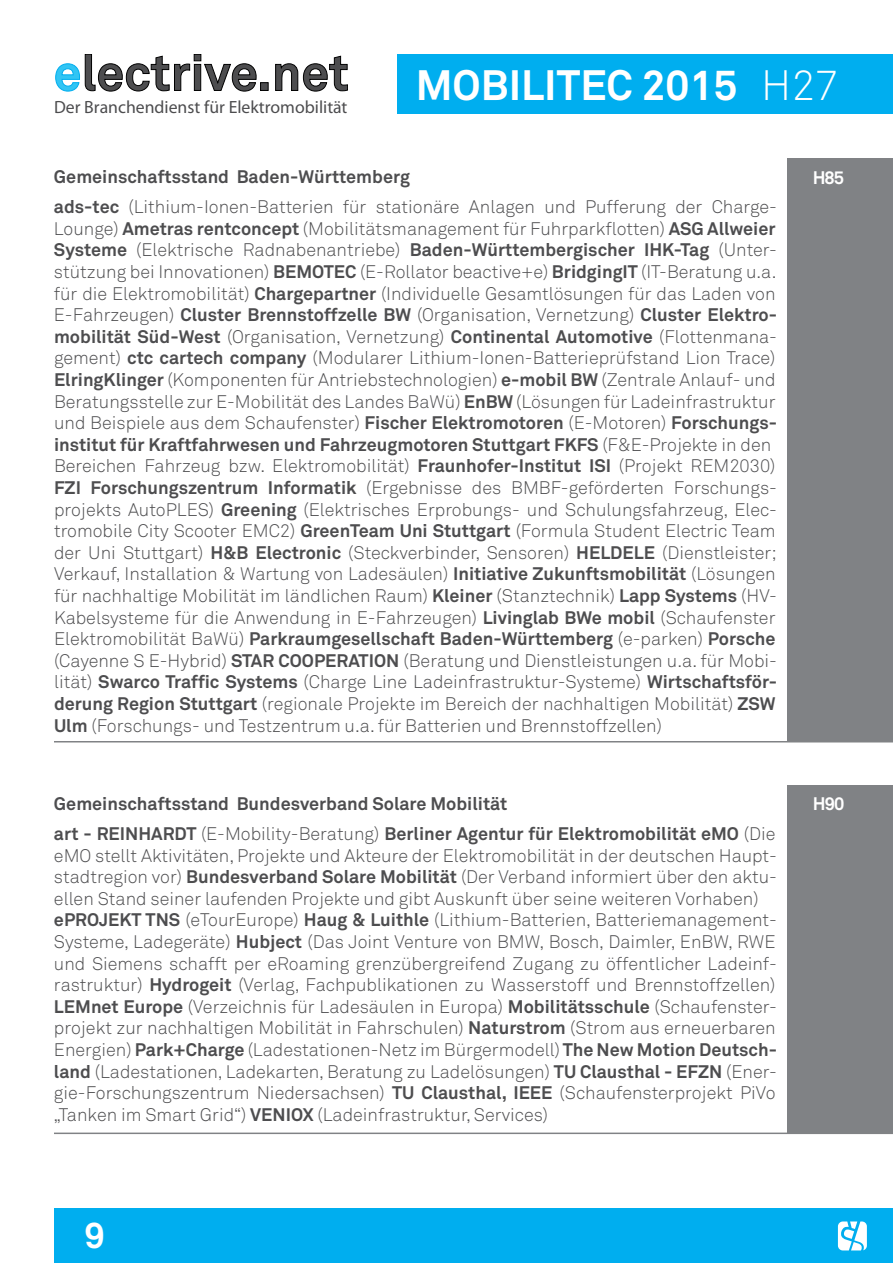
<style>
.page{position:relative;width:893px;height:1263px;background:#fff}
.page>*{position:absolute;margin:0;border:0;box-sizing:border-box;transform-origin:0 0}
.t1{font:700 42px "Akkurat";color:#fff}
.t2{font:700 36px "Akkurat";color:#fff}
.t3{font:300 18px/21.6px "Akkurat";color:#4d4d4f}
.t4{font:700 18px "Akkurat";color:#4d4d4f}
.t5{font:700 18px "Akkurat";letter-spacing:-.06em;color:#fff}
.t6{font:17.7px "Myriad Pro";color:#4d4d4f}
.s1{font-weight:300}
.s2{font-weight:700}
</style>
<div class="page">
<div style="left:54px;top:1209px;width:839px;height:54px;background:#00aeef"></div>
<svg style="left:838px;top:1221px;width:29px;height:29px"></svg>
<div style="left:788px;top:158px;width:105px;height:583px;background:#808285"></div>
<hr style="left:54px;top:741px;width:839px;height:1px;background:#808285">
<div style="left:788px;top:785px;width:105px;height:348px;background:#808285"></div>
<hr style="left:54px;top:1132px;width:839px;height:2px;background:#808285">
<div style="left:398px;top:54px;width:495px;height:60px;background:#00aeef"></div>
<svg style="left:55px;top:54px;width:293px;height:38px"></svg>
<p class="t6" style="left:54px;top:96px;width:295px">Der Branchendienst für Elektromobilität</p>
<h1 class="t1" style="left:416px;top:58px;width:425px">MOBILITEC 2015 <span class="s1">H27</span></h1>
<p class="t4" style="left:54px;top:165px;width:357px">Gemeinschaftsstand Baden-Württemberg</p>
<p class="t5" style="left:813px;top:166px;width:33px">H85</p>
<p class="t3" style="left:54px;top:196px;width:725px"><span class="s2">ads-tec</span> (Lithium-Ionen-Batterien für stationäre Anlagen und Pufferung der Charge-Lounge) <span class="s2">Ametras rentconcept</span> (Mobilitätsmanagement für Fuhrparkflotten) <span class="s2">ASG Allweier Systeme</span> (Elektrische Radnabenantriebe) <span class="s2">Baden-Württembergischer IHK-Tag</span> (Unter&shy;stützung bei Innovationen) <span class="s2">BEMOTEC</span> (E-Rollator beactive+e) <span class="s2">BridgingIT</span> (IT-Beratung u.a. für die Elektromobilität) <span class="s2">Chargepartner</span> (Individuelle Gesamtlösungen für das Laden von E-Fahrzeugen) <span class="s2">Cluster Brennstoffzelle BW</span> (Organisation, Vernetzung) <span class="s2">Cluster Elektro&shy;mobilität Süd-West</span> (Organisation, Vernetzung) <span class="s2">Continental Automotive</span> (Flottenmana&shy;gement) <span class="s2">ctc cartech company</span> (Modularer Lithium-Ionen-Batterieprüfstand Lion Trace)<br><span class="s2">ElringKlinger</span> (Komponenten für Antriebstechnologien) <span class="s2">e-mobil BW</span> (Zentrale Anlauf- und Beratungsstelle zur E-Mobilität des Landes BaWü) <span class="s2">EnBW</span> (Lösungen für Ladeinfrastruktur und Beispiele aus dem Schaufenster) <span class="s2">Fischer Elektromotoren</span> (E-Motoren) <span class="s2">Forschungs&shy;institut für Kraftfahrwesen und Fahrzeugmotoren Stuttgart FKFS</span> (F&amp;E-Projekte in den Bereichen Fahrzeug bzw. Elektromobilität) <span class="s2">Fraunhofer-Institut ISI</span> (Projekt REM2030)<br><span class="s2">FZI Forschungszentrum Informatik</span> (Ergebnisse des BMBF-geförderten Forschungs&shy;projekts AutoPLES) <span class="s2">Greening</span> (Elektrisches Erprobungs- und Schulungsfahrzeug, Elec&shy;tromobile City Scooter EMC2) <span class="s2">GreenTeam Uni Stuttgart</span> (Formula Student Electric Team der Uni Stuttgart) <span class="s2">H&amp;B Electronic</span> (Steckverbinder, Sensoren) <span class="s2">HELDELE</span> (Dienstleister; Verkauf, Installation &amp; Wartung von Ladesäulen) <span class="s2">Initiative Zukunftsmobilität</span> (Lösungen für nachhaltige Mobilität im ländlichen Raum) <span class="s2">Kleiner</span> (Stanztechnik) <span class="s2">Lapp Systems</span> (HV-Kabelsysteme für die Anwendung in E-Fahrzeugen) <span class="s2">Livinglab BWe mobil</span> (Schaufenster Elektromobilität BaWü) <span class="s2">Parkraumgesellschaft Baden-Württemberg</span> (e-parken) <span class="s2">Porsche </span>(Cayenne S E-Hybrid) <span class="s2">STAR COOPERATION</span> (Beratung und Dienstleistungen u.a. für Mobi&shy;lität) <span class="s2">Swarco Traffic Systems</span> (Charge Line Ladeinfrastruktur-Systeme) <span class="s2">Wirtschaftsför&shy;derung Region Stuttgart</span> (regionale Projekte im Bereich der nachhaltigen Mobilität) <span class="s2">ZSW Ulm</span> (Forschungs- und Testzentrum u.a. für Batterien und Brennstoffzellen)</p>
<p class="t4" style="left:54px;top:792px;width:455px">Gemeinschaftsstand Bundesverband Solare Mobilität</p>
<p class="t5" style="left:813px;top:793px;width:33px">H90</p>
<p class="t3" style="left:54px;top:822px;width:725px"><span class="s2">art - REINHARDT</span> (E-Mobility-Beratung) <span class="s2">Berliner Agentur für Elektromobilität eMO</span> (Die eMO stellt Aktivitäten, Projekte und Akteure der Elektromobilität in der deutschen Haupt&shy;stadtregion vor) <span class="s2">Bundesverband Solare Mobilität</span> (Der Verband informiert über den aktu&shy;ellen Stand seiner laufenden Projekte und gibt Auskunft über seine weiteren Vorhaben) <span class="s2">ePROJEKT TNS</span> (eTourEurope) <span class="s2">Haug &amp; Luithle</span> (Lithium-Batterien, Batteriemanagement-Systeme, Ladegeräte) <span class="s2">Hubject</span> (Das Joint Venture von BMW, Bosch, Daimler, EnBW, RWE und Siemens schafft per eRoaming grenzübergreifend Zugang zu öffentlicher Ladeinf&shy;rastruktur) <span class="s2">Hydrogeit</span> (Verlag, Fachpublikationen zu Wasserstoff und Brennstoffzellen)<br><span class="s2">LEMnet Europe</span> (Verzeichnis für Ladesäulen in Europa) <span class="s2">Mobilitätsschule</span> (Schaufenster&shy;projekt zur nachhaltigen Mobilität in Fahrschulen) <span class="s2">Naturstrom</span> (Strom aus erneuerbaren Energien) <span class="s2">Park+Charge</span> (Ladestationen-Netz im Bürgermodell) <span class="s2">The New Motion Deutsch&shy;land</span> (Ladestationen, Ladekarten, Beratung zu Ladelösungen) <span class="s2">TU Clausthal - EFZN</span> (Ener&shy;gie-Forschungszentrum Niedersachsen) <span class="s2">TU Clausthal, IEEE</span> (Schaufensterprojekt PiVo „Tanken im Smart Grid“) <span class="s2">VENIOX</span> (Ladeinfrastruktur, Services)</p>
<h2 class="t2" style="left:84px;top:1213px;width:22px">9</h2>
</div>
